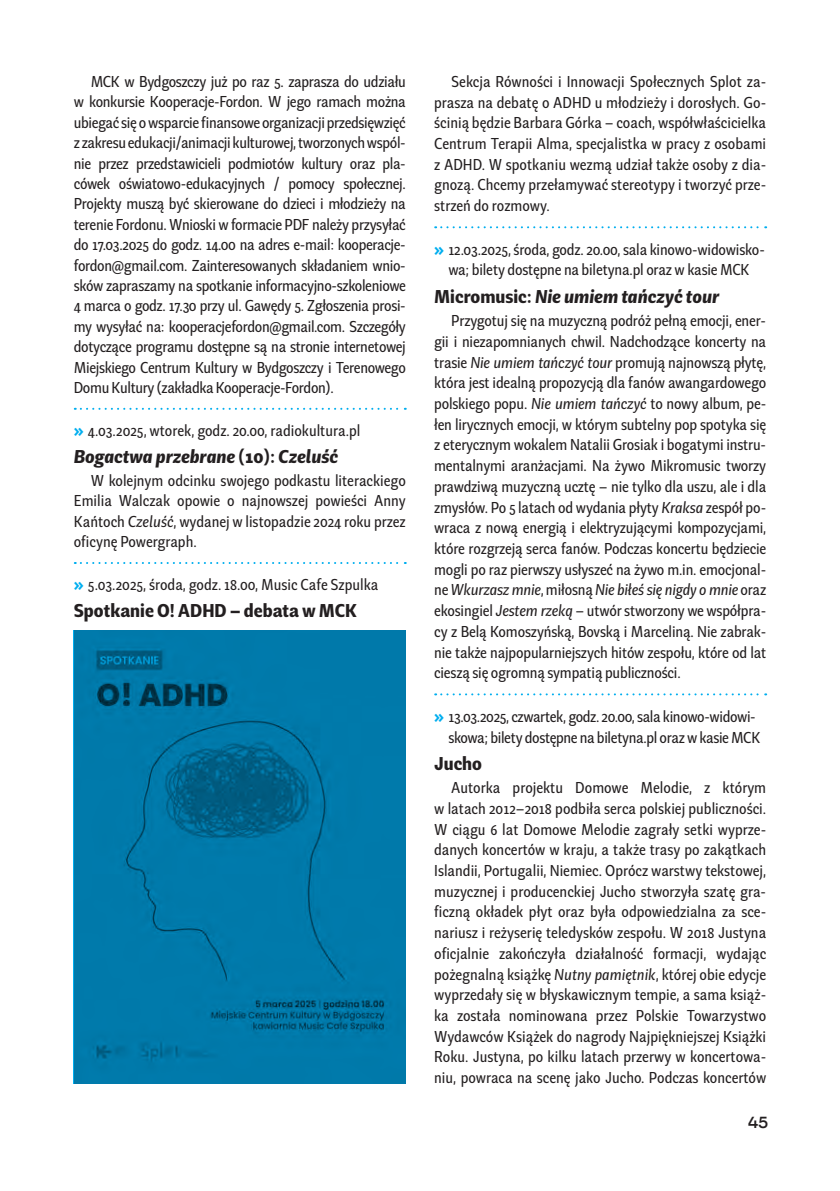
<style>
.page{position:relative;width:840px;height:1191px;background:#fff}
.page>*{position:absolute;margin:0;border:0;box-sizing:border-box;transform-origin:0 0}
.t1{font:italic 700 20px "Geller Sans Condensed";color:#231f20}
.t2{font:700 20px "Geller Sans Condensed";color:#231f20}
.t3{font:17px/20.8px "Geller Sans Condensed";letter-spacing:-.01em;color:#231f20;text-align:justify}
.t4{font:500 16px "TT Firs Neue";color:#231f20}
.s1{font-family:"TT Firs Neue";font-weight:700;font-size:16px;color:#00aeef}
.s2{font-style:normal}
.s3{font-style:italic}
</style>
<div class="page">
<svg style="left:75px;top:408px;width:330px;height:2px"></svg>
<svg style="left:75px;top:562px;width:330px;height:2px"></svg>
<svg style="left:435px;top:226px;width:330px;height:2px"></svg>
<svg style="left:435px;top:693px;width:330px;height:2px"></svg>
<svg style="left:74px;top:630px;width:331px;height:453px;background:#0075a5"></svg>
<p class="t3" style="left:74px;top:71px;width:333px;text-indent:17px">MCK w Bydgoszczy już po raz 5. zaprasza do udziału w konkursie Kooperacje-Fordon. W jego ramach można ubiegać się o wsparcie finansowe organizacji przedsięwzięć z zakresu edukacji/animacji kulturowej, tworzonych wspól&shy;nie przez przedstawicieli podmiotów kultury oraz pla&shy;cówek oświatowo-edukacyjnych / pomocy społecznej.<br>Projekty muszą być skierowane do dzieci i młodzieży na terenie Fordonu. Wnioski w formacie PDF należy przysyłać do 17.03.2025 do godz. 14.00 na adres e-mail: kooperacje&shy;fordon@gmail.com. Zainteresowanych składaniem wnio&shy;sków zapraszamy na spotkanie informacyjno-szkoleniowe 4 marca o godz. 17.30 przy ul. Gawędy 5. Zgłoszenia prosi&shy;my wysyłać na: kooperacjefordon@gmail.com. Szczegóły dotyczące programu dostępne są na stronie internetowej Miejskiego Centrum Kultury w Bydgoszczy i Terenowego Domu Kultury (zakładka Kooperacje-Fordon).</p>
<p class="t3" style="left:74px;top:419px;width:288px"><span class="s1">»</span> 4.03.2025, wtorek, godz. 20.00, radiokultura.pl</p>
<p class="t1" style="left:74px;top:441px;width:266px">Bogactwa przebrane <span class="s2">(10):</span> Czeluść</p>
<p class="t3" style="left:74px;top:469px;width:333px;text-indent:17px">W kolejnym odcinku swojego podkastu literackiego Emilia Walczak opowie o najnowszej powieści Anny Kańtoch <span class="s3">Czeluść</span>, wydanej w listopadzie 2024 roku przez oficynę Powergraph.</p>
<p class="t3" style="left:74px;top:573px;width:306px"><span class="s1">»</span> 5.03.2025, środa, godz. 18.00, Music Cafe Szpulka</p>
<p class="t2" style="left:74px;top:595px;width:284px">Spotkanie O! ADHD – debata w MCK</p>
<p class="t3" style="left:434px;top:70px;width:333px;text-indent:17px">Sekcja Równości i Innowacji Społecznych Splot za&shy;prasza na debatę o ADHD u młodzieży i dorosłych. Go&shy;ścinią będzie Barbara Górka – coach, współwłaścicielka Centrum Terapii Alma, specjalistka w pracy z osobami z ADHD. W spotkaniu wezmą udział także osoby z dia&shy;gnozą. Chcemy przełamywać stereotypy i tworzyć prze&shy;strzeń do rozmowy.</p>
<p class="t3" style="left:434px;top:238px;width:332px;text-align:center"><span class="s1">»</span> 12.03.2025, środa, godz. 20.00, sala kinowo-widowisko&shy;wa; bilety dostępne na biletyna.pl oraz w kasie MCK</p>
<p class="t1" style="left:434px;top:281px;width:286px"><span class="s2">Micromusic:</span> Nie umiem tańczyć tour</p>
<p class="t3" style="left:434px;top:309px;width:333px;text-indent:17px">Przygotuj się na muzyczną podróż pełną emocji, ener&shy;gii i niezapomnianych chwil. Nadchodzące koncerty na trasie <span class="s3">Nie umiem tańczyć tour</span> promują najnowszą płytę, która jest idealną propozycją dla fanów awangardowego polskiego popu. <span class="s3">Nie umiem tańczyć</span> to nowy album, pe&shy;łen lirycznych emocji, w którym subtelny pop spotyka się z eterycznym wokalem Natalii Grosiak i bogatymi instru&shy;mentalnymi aranżacjami. Na żywo Mikromusic tworzy prawdziwą muzyczną ucztę – nie tylko dla uszu, ale i dla zmysłów. Po 5 latach od wydania płyty <span class="s3">Kraksa</span> zespół po&shy;wraca z nową energią i elektryzującymi kompozycjami, które rozgrzeją serca fanów. Podczas koncertu będziecie mogli po raz pierwszy usłyszeć na żywo m.in. emocjonal&shy;ne <span class="s3">Wkurzasz mnie</span>, miłosną <span class="s3">Nie biłeś się nigdy o mnie</span> oraz ekosingiel <span class="s3">Jestem rzeką</span> – utwór stworzony we współpra&shy;cy z Belą Komoszyńską, Bovską i Marceliną. Nie zabrak&shy;nie także najpopularniejszych hitów zespołu, które od lat cieszą się ogromną sympatią publiczności.</p>
<p class="t3" style="left:434px;top:705px;width:327px;text-align:right"><span class="s1">»</span> 13.03.2025, czwartek, godz. 20.00, sala kinowo-widowi&shy;skowa; bilety dostępne na biletyna.pl oraz w kasie MCK</p>
<p class="t2" style="left:434px;top:748px;width:49px">Jucho</p>
<p class="t3" style="left:434px;top:776px;width:333px;text-indent:17px">Autorka projektu Domowe Melodie, z którym w latach 2012–2018 podbiła serca polskiej publiczności.<br>W ciągu 6 lat Domowe Melodie zagrały setki wyprze&shy;danych koncertów w kraju, a także trasy po zakątkach Islandii, Portugalii, Niemiec. Oprócz warstwy tekstowej, muzycznej i producenckiej Jucho stworzyła szatę gra&shy;ficzną okładek płyt oraz była odpowiedzialna za sce&shy;nariusz i reżyserię teledysków zespołu. W 2018 Justyna oficjalnie zakończyła działalność formacji, wydając pożegnalną książkę <span class="s3">Nutny pamiętnik</span>, której obie edycje wyprzedały się w błyskawicznym tempie, a sama książ&shy;ka została nominowana przez Polskie Towarzystwo Wydawców Książek do nagrody Najpiękniejszej Książki Roku. Justyna, po kilku latach przerwy w koncertowa&shy;niu, powraca na scenę jako Jucho. Podczas koncertów</p>
<p class="t4" style="left:747px;top:1111px;width:21px">45</p>
</div>
